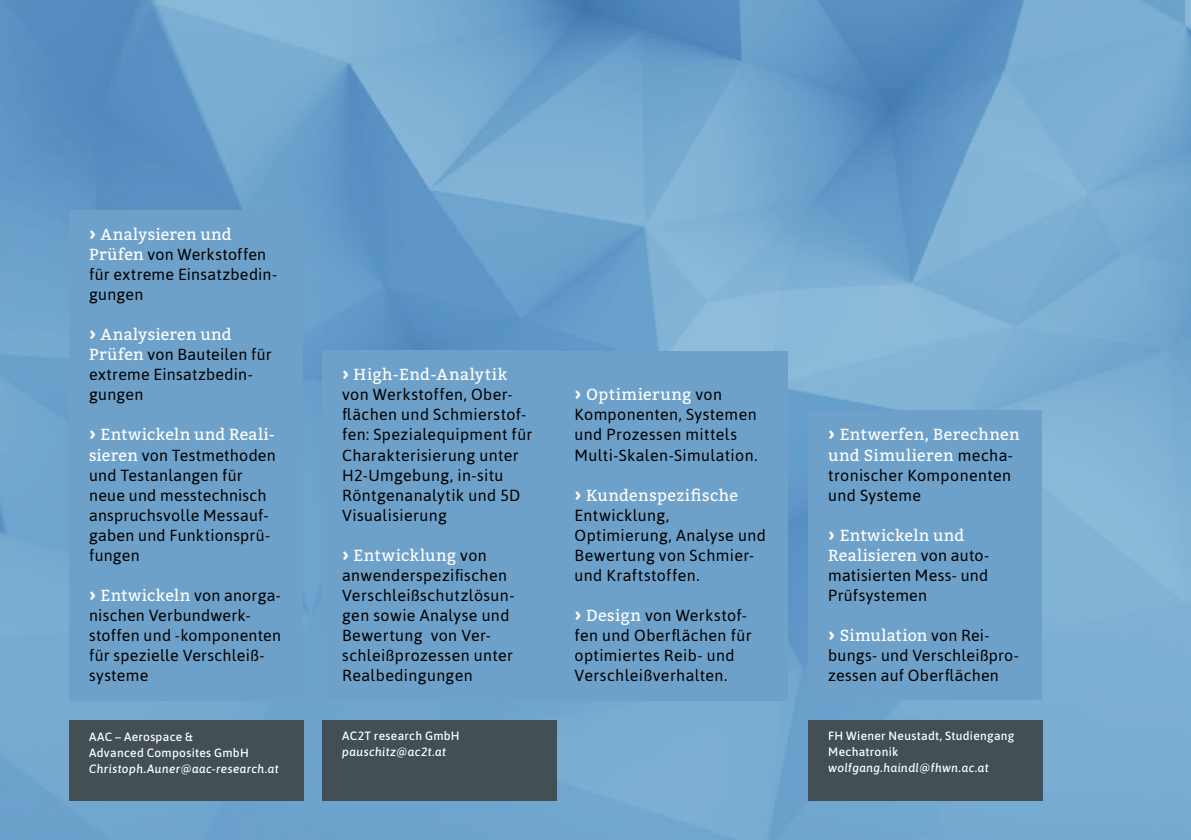
<style>
.page{position:relative;width:1191px;height:840px;background:#fff}
.page>*{position:absolute;margin:0;border:0;box-sizing:border-box;transform-origin:0 0}
.t1{font:16px/20px "Asap";letter-spacing:.025em;color:#000}
.t2{font:16px/20px "Bitter";letter-spacing:.02em;color:#fff}
.t3{font:500 12px/16px "Asap";letter-spacing:.025em;color:#fff}
.t4{font:italic 500 12px "Asap";letter-spacing:.03em;color:#fff}
.s1{font-weight:700;font-size:20px}
.s2{font-family:"Bitter";color:#fff}
.s3{font-family:"Asap";color:#000}
.s4{font-family:"Bitter";font-weight:700;font-size:20px;color:#fff}
</style>
<div class="page">
<img style="left:0;top:0;width:1191px;height:839px">
<div style="left:69px;top:210px;width:234px;height:109px;background:#6ea1c9"></div>
<div style="left:69px;top:310px;width:234px;height:109px;background:#6ea1c9"></div>
<div style="left:69px;top:411px;width:234px;height:168px;background:#6ea1c9"></div>
<div style="left:69px;top:571px;width:234px;height:128px;background:#6ea1c9"></div>
<div style="left:69px;top:720px;width:234px;height:16px;background:#424f54"></div>
<div style="left:69px;top:736px;width:234px;height:16px;background:#424f54"></div>
<div style="left:69px;top:752px;width:234px;height:16px;background:#424f54"></div>
<div style="left:69px;top:768px;width:234px;height:16px;background:#424f54"></div>
<div style="left:69px;top:784px;width:234px;height:16px;background:#424f54"></div>
<div style="left:322px;top:719px;width:234px;height:16px;background:#424f54"></div>
<div style="left:322px;top:735px;width:234px;height:16px;background:#424f54"></div>
<div style="left:322px;top:751px;width:234px;height:16px;background:#424f54"></div>
<div style="left:322px;top:767px;width:234px;height:16px;background:#424f54"></div>
<div style="left:322px;top:783px;width:234px;height:16px;background:#424f54"></div>
<div style="left:322px;top:351px;width:234px;height:188px;background:#6ea1c9"></div>
<div style="left:322px;top:531px;width:234px;height:168px;background:#6ea1c9"></div>
<div style="left:554px;top:351px;width:234px;height:48px;background:#6ea1c9"></div>
<div style="left:554px;top:371px;width:234px;height:108px;background:#6ea1c9"></div>
<div style="left:554px;top:471px;width:234px;height:68px;background:#6ea1c9"></div>
<div style="left:554px;top:511px;width:234px;height:88px;background:#6ea1c9"></div>
<div style="left:554px;top:591px;width:234px;height:108px;background:#6ea1c9"></div>
<div style="left:808px;top:411px;width:233px;height:108px;background:#6ea1c9"></div>
<div style="left:808px;top:511px;width:233px;height:108px;background:#6ea1c9"></div>
<div style="left:808px;top:611px;width:233px;height:88px;background:#6ea1c9"></div>
<div style="left:808px;top:719px;width:234px;height:32px;background:#424f54"></div>
<div style="left:808px;top:751px;width:234px;height:16px;background:#424f54"></div>
<div style="left:808px;top:767px;width:234px;height:16px;background:#424f54"></div>
<div style="left:808px;top:783px;width:234px;height:16px;background:#424f54"></div>
<p class="t2" style="left:89px;top:225px;width:144px"><span class="s1">›</span> Analysieren und</p>
<p class="t1" style="left:89px;top:244px;width:189px"><span class="s2">Prüfen</span> von Werkstoffen für extreme Einsatzbedin&shy;gungen</p>
<p class="t2" style="left:89px;top:325px;width:144px"><span class="s1">›</span> Analysieren und</p>
<p class="t1" style="left:89px;top:344px;width:184px"><span class="s2">Prüfen</span> von Bauteilen für extreme Einsatzbedin&shy;gungen</p>
<p class="t2" style="left:89px;top:425px;width:187px"><span class="s1">›</span> Entwickeln und Reali-</p>
<p class="t1" style="left:89px;top:444px;width:188px"><span class="s2">sieren</span> von Testmethoden und Testanlangen für neue und messtechnisch anspruchsvolle Messauf&shy;gaben und Funktionsprü&shy;fungen</p>
<p class="t2" style="left:89px;top:585px;width:193px"><span class="s1">›</span> Entwickeln <span class="s3">von anorga-</span></p>
<p class="t1" style="left:89px;top:604px;width:193px">nischen Verbundwerk&shy;stoffen und -komponenten für spezielle Verschleiß&shy;systeme</p>
<p class="t3" style="left:89px;top:727px;width:161px">AAC – Aerospace &amp;<br>Advanced Composites GmbH</p>
<p class="t4" style="left:89px;top:760px;width:191px">Christoph.Auner@aac-research.at</p>
<p class="t2" style="left:342px;top:365px;width:166px"><span class="s1">›</span> High-End-Analytik</p>
<p class="t1" style="left:342px;top:384px;width:192px">von Werkstoffen, Ober&shy;flächen und Schmierstof&shy;fen: Spezialequipment für<br>Charakterisierung unter<br>H2-Umgebung, in-situ<br>Röntgenanalytik und 5D<br>Visualisierung</p>
<p class="t2" style="left:342px;top:545px;width:146px"><span class="s1">›</span> Entwicklung <span class="s3">von</span></p>
<p class="t1" style="left:342px;top:564px;width:174px">anwenderspezifischen<br>Verschleißschutzlösun&shy;gen sowie Analyse und<br>Bewertung von Ver&shy;schleißprozessen unter<br>Realbedingungen</p>
<p class="t3" style="left:342px;top:726px;width:119px">AC2T research GmbH</p>
<p class="t4" style="left:342px;top:743px;width:106px">pauschitz@ac2t.at</p>
<p class="t2" style="left:574px;top:385px;width:149px"><span class="s1">›</span> Optimierung <span class="s3">von</span></p>
<p class="t1" style="left:574px;top:404px;width:184px">Komponenten, Systemen und Prozessen mittels<br>Multi-Skalen-Simulation.</p>
<p class="t2" style="left:574px;top:485px;width:165px"><span class="s1">›</span> Kundenspezifische</p>
<p class="t1" style="left:574px;top:504px;width:193px">Entwicklung,<br>Optimierung, Analyse und<br>Bewertung von Schmier&shy;und Kraftstoffen.</p>
<p class="t1" style="left:574px;top:604px;width:178px"><span class="s4">›</span> <span class="s2">Design</span> von Werkstof&shy;fen und Oberflächen für optimiertes Reib- und<br>Verschleißverhalten.</p>
<p class="t2" style="left:828px;top:425px;width:193px"><span class="s1">›</span> Entwerfen, Berechnen und Simulieren <span class="s3">mecha-</span></p>
<p class="t1" style="left:828px;top:464px;width:184px">tronischer Komponenten und Systeme</p>
<p class="t2" style="left:828px;top:525px;width:163px"><span class="s1">›</span> Entwickeln und<br>Realisieren <span class="s3">von auto-</span></p>
<p class="t1" style="left:828px;top:564px;width:161px">matisierten Mess- und<br>Prüfsystemen</p>
<p class="t2" style="left:828px;top:625px;width:163px"><span class="s1">›</span> Simulation <span class="s3">von Rei-</span></p>
<p class="t1" style="left:828px;top:644px;width:192px">bungs- und Verschleißpro&shy;zessen auf Oberflächen</p>
<p class="t3" style="left:828px;top:726px;width:188px">FH Wiener Neustadt, Studiengang<br>Mechatronik</p>
<p class="t4" style="left:828px;top:759px;width:162px">wolfgang.haindl@fhwn.ac.at</p>
</div>
